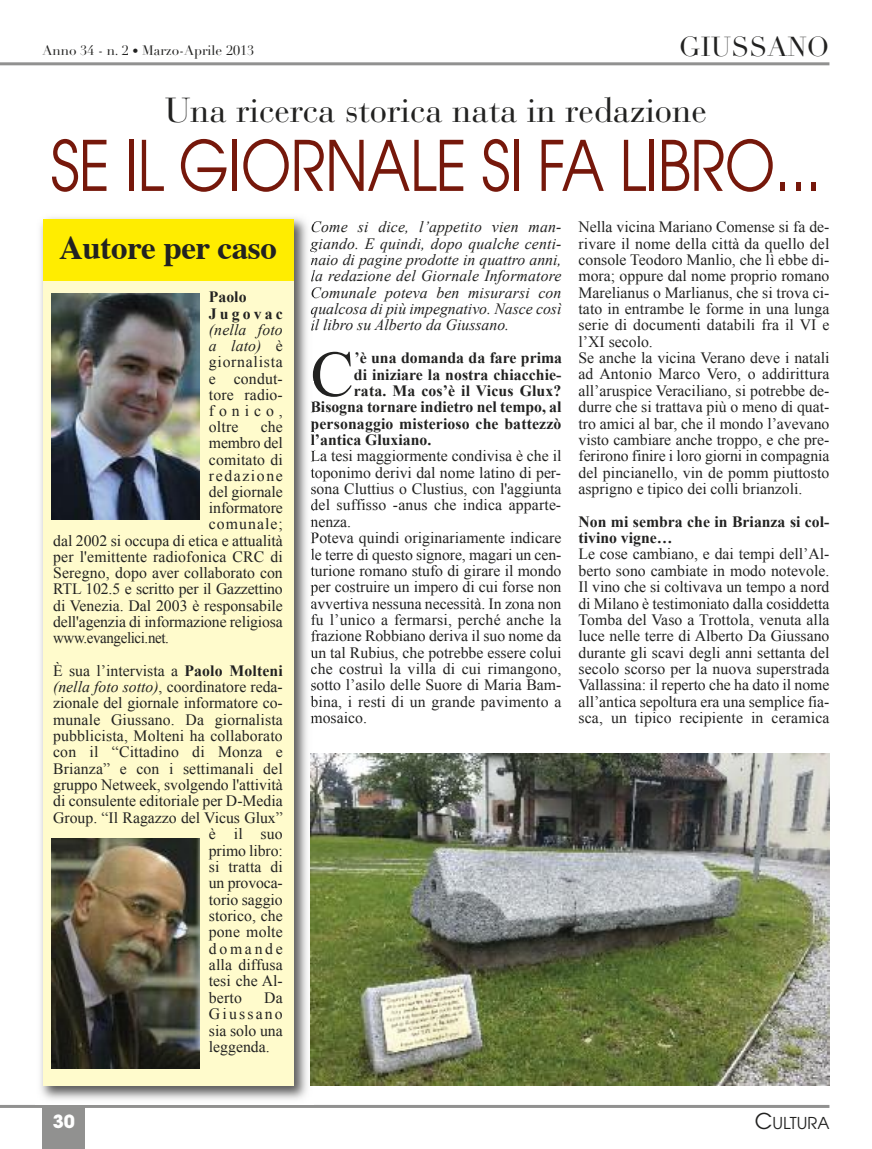
<style>
.page{position:relative;width:872px;height:1149px;background:#fff}
.page>*{position:absolute;margin:0;border:0;box-sizing:border-box;transform-origin:0 0}
.t1{font:69px "Avant Garde";letter-spacing:-.01em;color:#76180b;scale:.84 1}
.t2{font:65.1px "Times New Roman";color:#222221}
.t3{font:34.5px "Bauer Bodoni";color:#222221}
.t4{font:700 33px "Times";letter-spacing:-.01em;color:#222221}
.t5{font:27px "Didot LH";color:#222221}
.t6{font:700 18px "Avant Garde";color:#fff}
.t7{font:16.35px "Avant Garde";color:#222221}
.t8{font:15.75px/16.4px "Times New Roman";color:#222221;text-align:justify}
.t9{font:italic 15.75px/16.4px "Times New Roman";color:#222221;text-align:justify}
.t10{font:700 15.75px/16.4px "Times New Roman";color:#222221}
.t11{font:15.75px "Times New Roman";letter-spacing:-.025em;color:#222221;scale:.95 1}
.t12{font:700 15.75px/16.2px "Times New Roman";letter-spacing:.2em;color:#222221}
.t13{font:15.75px "Times New Roman";letter-spacing:.1em;color:#222221}
.t14{font:15.75px "Times New Roman";letter-spacing:.065em;color:#222221}
.t15{font:15.75px "Times New Roman";letter-spacing:.17em;color:#222221}
.t16{font:13.5px "Didot LH";color:#222221}
.s1{font-size:12px}
.s2{font-style:italic}
.s3{font-weight:700}
.s4{font-size:21.75px}
</style>
<div class="page">
<div style="left:43px;top:1106px;width:42px;height:42px;background:#919190"></div>
<hr style="left:0;top:1104px;width:829px;height:3px;background:#919190">
<hr style="left:0;top:62px;width:829px;height:3px;background:#919190">
<img style="left:40px;top:217px;width:273px;height:883px">
<svg style="left:311px;top:221px;width:2px;height:11px"></svg>
<svg style="left:310px;top:239px;width:3px;height:42px"></svg>
<svg style="left:311px;top:287px;width:2px;height:11px"></svg>
<svg style="left:311px;top:305px;width:2px;height:25px"></svg>
<svg style="left:313px;top:368px;width:1px;height:12px"></svg>
<svg style="left:311px;top:401px;width:2px;height:12px"></svg>
<svg style="left:311px;top:421px;width:2px;height:73px"></svg>
<svg style="left:311px;top:500px;width:2px;height:10px"></svg>
<svg style="left:310px;top:519px;width:3px;height:57px"></svg>
<svg style="left:310px;top:584px;width:3px;height:24px"></svg>
<svg style="left:311px;top:614px;width:2px;height:27px"></svg>
<svg style="left:310px;top:647px;width:3px;height:10px"></svg>
<svg style="left:311px;top:664px;width:2px;height:10px"></svg>
<svg style="left:311px;top:680px;width:2px;height:10px"></svg>
<img style="left:310px;top:695px;width:3px;height:14px">
<svg style="left:311px;top:713px;width:2px;height:10px"></svg>
<div style="left:43px;top:219px;width:250px;height:865px;background:#fffbcc"></div>
<div style="left:43px;top:219px;width:250px;height:61px;background:#ffed00"></div>
<img style="left:51px;top:293px;width:149px;height:226px">
<img style="left:310px;top:753px;width:519px;height:331px">
<img style="left:51px;top:838px;width:149px;height:229px">
<p class="t16" style="left:43px;top:45px;width:213px">Anno 34 - n. 2 <span class="s1">•</span> Marzo-Aprile 2013</p>
<h3 class="t5" style="left:679px;top:37px;width:152px">GIUSSANO</h3>
<h3 class="t3" style="left:165px;top:97px;width:543px">Una ricerca storica nata in redazione</h3>
<h1 class="t1" style="left:51px;top:140px;width:919px">SE IL GIORNALE SI FA LIBRO...</h1>
<h3 class="t4" style="left:59px;top:234px;width:219px">Autore per caso</h3>
<p class="t12" style="left:209px;top:289px;width:75px">Paolo<br>Jugovac</p>
<p class="t8" style="left:209px;top:321px;width:75px"><span class="s2">(nella foto a lato)</span> è giornalista e condut&shy;tore radio&shy;fonico, oltre</p>
<p class="t8" style="left:261px;top:418px;width:24px">che</p>
<p class="t8" style="left:209px;top:435px;width:75px">membro del</p>
<p class="t8" style="left:209px;top:451px;width:75px">comitato di</p>
<p class="t13" style="left:209px;top:466px;width:75px">redazione</p>
<p class="t8" style="left:209px;top:483px;width:75px">del giornale</p>
<p class="t8" style="left:209px;top:499px;width:75px">informatore</p>
<p class="t14" style="left:209px;top:515px;width:75px">comunale;</p>
<p class="t8" style="left:53px;top:532px;width:231px">dal 2002 si occupa di etica e attualità</p>
<p class="t8" style="left:53px;top:548px;width:231px">per l'emittente radiofonica CRC di</p>
<p class="t8" style="left:53px;top:564px;width:231px">Seregno, dopo aver collaborato con</p>
<p class="t8" style="left:53px;top:580px;width:231px">RTL 102.5 e scritto per il Gazzettino</p>
<p class="t8" style="left:53px;top:597px;width:231px">di Venezia. Dal 2003 è responsabile</p>
<p class="t8" style="left:53px;top:613px;width:231px">dell'agenzia di informazione religiosa</p>
<p class="t11" style="left:53px;top:628px;width:123px">www.evangelici.net.</p>
<p class="t8" style="left:53px;top:661px;width:231px">È sua l’intervista a <span class="s3">Paolo Molteni</span></p>
<p class="t8" style="left:53px;top:678px;width:231px"><span class="s2">(nella foto sotto)</span>, coordinatore reda-</p>
<p class="t8" style="left:53px;top:694px;width:231px">zionale del giornale informatore co-</p>
<p class="t8" style="left:53px;top:711px;width:231px">munale Giussano. Da giornalista</p>
<p class="t8" style="left:53px;top:727px;width:231px">pubblicista, Molteni ha collaborato</p>
<p class="t8" style="left:53px;top:743px;width:231px">con il “Cittadino di Monza e</p>
<p class="t8" style="left:53px;top:760px;width:231px">Brianza” e con i settimanali del</p>
<p class="t8" style="left:53px;top:776px;width:231px">gruppo Netweek, svolgendo l'attività</p>
<p class="t8" style="left:53px;top:792px;width:231px">di consulente editoriale per D-Media</p>
<p class="t8" style="left:53px;top:809px;width:231px">Group. “Il Ragazzo del Vicus Glux”</p>
<p class="t8" style="left:209px;top:825px;width:75px">è il suo</p>
<p class="t8" style="left:209px;top:841px;width:75px">primo libro:</p>
<p class="t8" style="left:209px;top:858px;width:75px">si tratta di</p>
<p class="t8" style="left:209px;top:874px;width:75px">un provoca-</p>
<p class="t8" style="left:209px;top:890px;width:75px">torio saggio</p>
<p class="t8" style="left:209px;top:907px;width:75px">storico, che</p>
<p class="t8" style="left:209px;top:923px;width:75px">pone molte</p>
<p class="t15" style="left:209px;top:939px;width:75px">domande</p>
<p class="t8" style="left:209px;top:956px;width:75px">alla diffusa</p>
<p class="t8" style="left:209px;top:972px;width:75px">tesi che Al-</p>
<p class="t8" style="left:209px;top:988px;width:34px">berto</p>
<p class="t8" style="left:209px;top:988px;width:75px;text-indent:55px">Da Giussano sia solo una leggenda.</p>
<p class="t9" style="left:310px;top:219px;width:252px">Come si dice, l’appetito vien man&shy;giando. E quindi, dopo qualche centi&shy;naio di pagine prodotte in quattro anni, la redazione del Giornale Informatore Comunale poteva ben misurarsi con qualcosa di più impegnativo. Nasce così il libro su Alberto da Giussano.</p>
<h2 class="t2" style="left:310px;top:338px;width:45px">C</h2>
<p class="t10" style="left:354px;top:349px;width:209px">’è una domanda da fare prima</p>
<p class="t10" style="left:354px;top:366px;width:209px">di iniziare la nostra chiacchie-</p>
<p class="t10" style="left:354px;top:382px;width:209px">rata. Ma cos’è il Vicus Glux?</p>
<p class="t10" style="left:310px;top:398px;width:252px">Bisogna tornare indietro nel tempo, al</p>
<p class="t10" style="left:310px;top:415px;width:252px">personaggio misterioso che battezzò</p>
<p class="t10" style="left:310px;top:431px;width:122px">l’antica Gluxiano.</p>
<p class="t8" style="left:310px;top:447px;width:252px;text-align:left">La tesi maggiormente condivisa è che il toponimo derivi dal nome latino di per&shy;sona Cluttius o Clustius, con l'aggiunta del suffisso -anus che indica apparte&shy;nenza.<br>Poteva quindi originariamente indicare le terre di questo signore, magari un cen&shy;turione romano stufo di girare il mondo per costruire un impero di cui forse non avvertiva nessuna necessità. In zona non fu l’unico a fermarsi, perché anche la frazione Robbiano deriva il suo nome da un tal Rubius, che potrebbe essere colui che costruì la villa di cui rimangono, sotto l’asilo delle Suore di Maria Bam&shy;bina, i resti di un grande pavimento a mosaico.</p>
<p class="t8" style="left:578px;top:219px;width:252px;text-align:left">Nella vicina Mariano Comense si fa de&shy;rivare il nome della città da quello del console Teodoro Manlio, che lì ebbe di&shy;mora; oppure dal nome proprio romano Marelianus o Marlianus, che si trova ci&shy;tato in entrambe le forme in una lunga serie di documenti databili fra il VI e l’XI secolo.<br>Se anche la vicina Verano deve i natali ad Antonio Marco Vero, o addirittura all’aruspice Veraciliano, si potrebbe de&shy;durre che si trattava più o meno di quat&shy;tro amici al bar, che il mondo l’avevano visto cambiare anche troppo, e che pre&shy;ferirono finire i loro giorni in compagnia del pincianello, vin de pomm piuttosto asprigno e tipico dei colli brianzoli.</p>
<p class="t10" style="left:578px;top:513px;width:252px">Non mi sembra che in Brianza si col&shy;tivino vigne…</p>
<p class="t8" style="left:578px;top:546px;width:252px">Le cose cambiano, e dai tempi dell’Al&shy;berto sono cambiate in modo notevole.<br>Il vino che si coltivava un tempo a nord di Milano è testimoniato dalla cosiddetta Tomba del Vaso a Trottola, venuta alla luce nelle terre di Alberto Da Giussano durante gli scavi degli anni settanta del secolo scorso per la nuova superstrada Vallassina: il reperto che ha dato il nome all’antica sepoltura era una semplice fia&shy;sca, un tipico recipiente in ceramica</p>
<p class="t6" style="left:53px;top:1114px;width:24px">30</p>
<p class="t7" style="left:754px;top:1116px;width:76px"><span class="s4">C</span>ULTURA</p>
</div>
